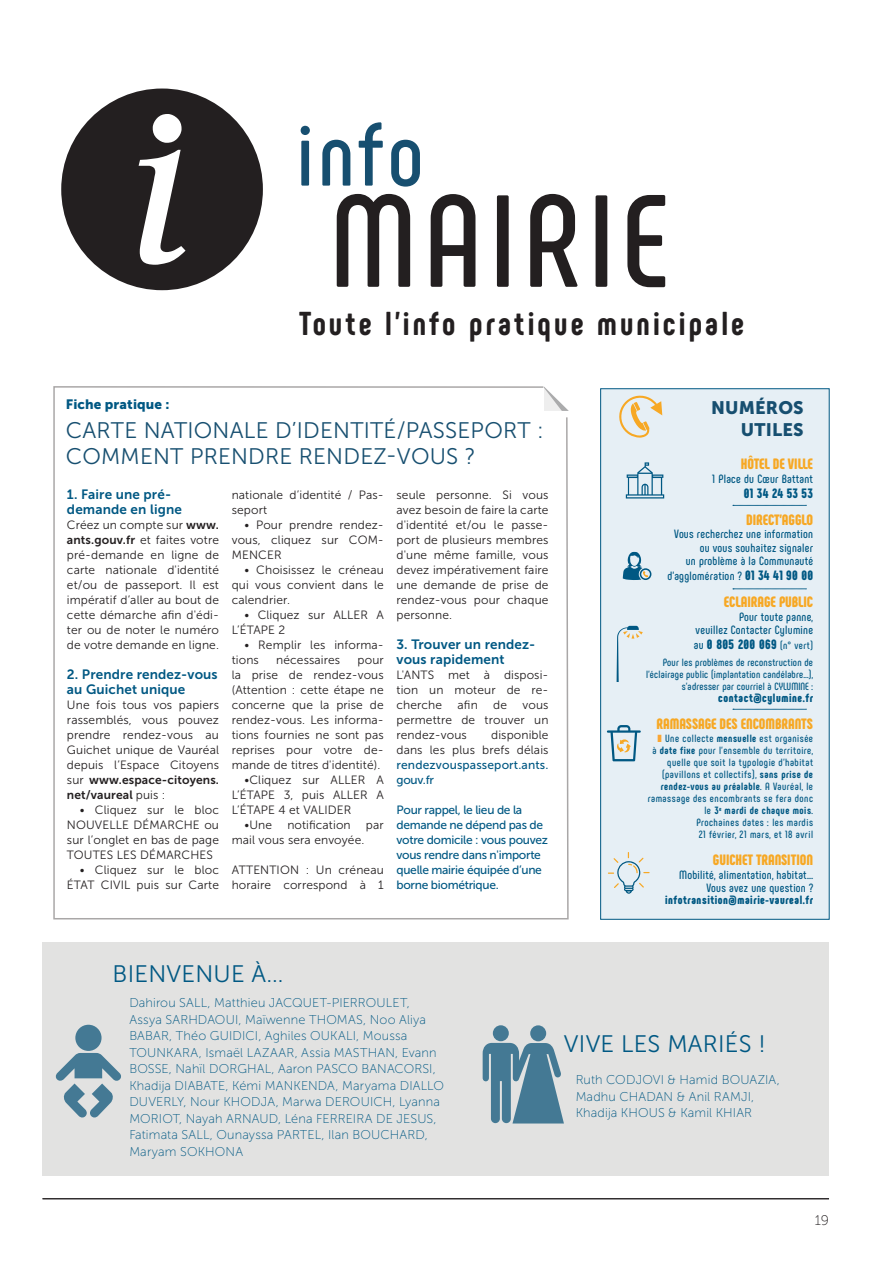
<style>
.page{position:relative;width:893px;height:1263px;background:#fff}
.page>*{position:absolute;margin:0;border:0;box-sizing:border-box;transform-origin:0 0}
.t1{font:700 130.65px "Phenomena";letter-spacing:.05em;color:#231f20}
.t2{font:700 89.85px "Phenomena";color:#174f70}
.t3{font:800 33.15px "Phenomena";letter-spacing:.095em;color:#231f20}
._3_-_Bienvenue_titre{font:23.85px "Museo Sans 300";letter-spacing:.01em;color:#005883}
._1_-_Brève_1__titre{font:22.5px/25.3px "Museo Sans 300";letter-spacing:.01em;color:#174f70}
._1_-_Brève_1__titre-2{font:18px/21.6px "Museo Sans 900";letter-spacing:.01em;color:#174f70;text-align:right}
._2_-_Brève_2__texte{font:900 15px "Phenomena";color:#f7a824}
.t4{font:13.95px "Museo Sans 100";color:#231f20}
._1_-_Brève_1__questi{font:13.5px/15px "Museo Sans 700";letter-spacing:.01em;color:#005883}
._2_-_Brève_2__texte-2{font:900 13.5px "Phenomena";letter-spacing:.025em;color:#005883}
._1_-_Brève_1__questi-2{font:13.5px "Museo Sans 900";letter-spacing:.01em;color:#005883}
._3_-_bienvenue__text{font:12.75px/16.5px "Museo Sans 100";letter-spacing:.01em;color:#005883}
._1_-_Brève_1__questi-3{font:12px/15px "Museo Sans 300";letter-spacing:.01em;color:#231f20;text-align:justify}
._2_-_Brève_2__texte-3{font:700 12px/13.5px "Phenomena";letter-spacing:.02em;color:#005883;text-align:right}
._1_-_Brève_1__questi-4{font:12px/15px "Museo Sans 500";letter-spacing:-.025em;color:#005883}
._2_-_Brève_2__texte-4{font:900 12px "Phenomena";letter-spacing:.05em;color:#005883}
._2_-_Brève_2__texte-5{font:700 10.5px/12px "Phenomena";letter-spacing:.04em;color:#005883;text-align:right}
._2_-_Brève_2__texte-6{font:700 10.5px/12px "Phenomena";letter-spacing:.02em;color:#005883;text-align:right}
.s1{font-family:"Museo Sans 700"}
.s2{font-family:"Museo Sans 500";color:#005883}
.s3{font-weight:900;font-size:13.5px}
.s4{font-weight:700;font-size:12px}
.s5{font-weight:700;font-size:10.5px}
.s6{color:#faa633}
.s7{font-weight:800}
</style>
<div class="page">
<hr style="left:43px;top:1198px;width:786px;height:1px;background:#231f20">
<div style="left:43px;top:942px;width:786px;height:234px;background:#e2e2e1"></div>
<svg style="left:530px;top:1025px;width:16px;height:16px"></svg>
<svg style="left:493px;top:1025px;width:16px;height:16px"></svg>
<svg style="left:483px;top:1043px;width:81px;height:80px"></svg>
<div style="left:75px;top:1025px;width:27px;height:26px;background:#447994;border-radius:50%"></div>
<svg style="left:55px;top:1053px;width:66px;height:65px"></svg>
<svg style="left:53px;top:386px;width:516px;height:534px"></svg>
<svg style="left:61px;top:89px;width:202px;height:201px"></svg>
<div style="left:600px;top:388px;width:229px;height:531px;background:#e6eff5;border:1px solid #005883"></div>
<svg style="left:626px;top:462px;width:38px;height:36px"></svg>
<svg style="left:623px;top:552px;width:28px;height:28px"></svg>
<svg style="left:617px;top:626px;width:26px;height:56px"></svg>
<svg style="left:607px;top:725px;width:34px;height:36px"></svg>
<svg style="left:733px;top:505px;width:73px;height:1px"></svg>
<svg style="left:733px;top:589px;width:73px;height:1px"></svg>
<svg style="left:733px;top:709px;width:73px;height:1px"></svg>
<svg style="left:619px;top:395px;width:43px;height:43px"></svg>
<svg style="left:608px;top:852px;width:42px;height:42px"></svg>
<h2 class="t2" style="left:296px;top:100px;width:129px">info</h2>
<p class="t1" style="left:330px;top:162px;width:341px">MAIRIE</p>
<p class="t3" style="left:299px;top:303px;width:446px">Toute l’info pratique municipale</p>
<p class="_1_-_Brève_1__questi-2" style="left:66px;top:396px;width:105px">Fiche pratique :</p>
<p class="_1_-_Brève_1__titre" style="left:66px;top:418px;width:479px">CARTE NATIONALE D’IDENTITÉ/PASSEPORT :<br>COMMENT PRENDRE RENDEZ-VOUS ?</p>
<p class="_1_-_Brève_1__questi" style="left:67px;top:487px;width:116px">1. Faire une pré&shy;demande en ligne</p>
<p class="_1_-_Brève_1__questi-3" style="left:67px;top:517px;width:154px">Créez un compte sur <span class="s1">www. ants.gouv.fr</span> et faites votre pré-demande en ligne de carte nationale d'identité et/ou de passeport. Il est impératif d’aller au bout de cette démarche afin d'édi&shy;ter ou de noter le numéro de votre demande en ligne.</p>
<p class="_1_-_Brève_1__questi" style="left:67px;top:667px;width:152px">2. Prendre rendez-vous au Guichet unique</p>
<p class="_1_-_Brève_1__questi-3" style="left:67px;top:697px;width:154px">Une fois tous vos papiers rassemblés, vous pouvez prendre rendez-vous au Guichet unique de Vauréal depuis l’Espace Citoyens sur <span class="s1">www.espace-citoyens. net/vaureal</span> puis :</p>
<p class="_1_-_Brève_1__questi-3" style="left:67px;top:802px;width:154px;text-indent:13px">• Cliquez sur le bloc NOUVELLE DÉMARCHE ou sur l’onglet en bas de page TOUTES LES DÉMARCHES</p>
<p class="_1_-_Brève_1__questi-3" style="left:67px;top:862px;width:154px;text-align:right">• Cliquez sur le bloc<br>ÉTAT CIVIL puis sur Carte</p>
<p class="_1_-_Brève_1__questi-3" style="left:232px;top:487px;width:154px">nationale d’identité / Pas&shy;seport</p>
<p class="_1_-_Brève_1__questi-3" style="left:232px;top:517px;width:154px;text-indent:13px">• Pour prendre rendez&shy;vous, cliquez sur COM-MENCER</p>
<p class="_1_-_Brève_1__questi-3" style="left:232px;top:562px;width:154px;text-indent:13px">• Choisissez le créneau qui vous convient dans le calendrier.</p>
<p class="_1_-_Brève_1__questi-3" style="left:232px;top:607px;width:154px;text-indent:13px">• Cliquez sur ALLER A<br>L’ÉTAPE 2</p>
<p class="_1_-_Brève_1__questi-3" style="left:232px;top:637px;width:154px;text-indent:13px">• Remplir les informa&shy;tions</p>
<p class="_1_-_Brève_1__questi-3" style="left:396px;top:487px;width:154px">seule personne. Si vous avez besoin de faire la carte d'identité et/ou le passe&shy;port de plusieurs membres d'une même famille, vous devez impérativement faire une demande de prise de rendez-vous pour chaque personne.</p>
<p class="_1_-_Brève_1__questi" style="left:396px;top:637px;width:140px">3. Trouver un rendez&shy;vous rapidement</p>
<p class="_1_-_Brève_1__questi-3" style="left:396px;top:667px;width:154px">L'ANTS met à disposi&shy;tion un moteur de re&shy;cherche</p>
<p class="_1_-_Brève_1__questi-3" style="left:276px;top:652px;width:65px">nécessaires</p>
<p class="_1_-_Brève_1__questi-3" style="left:232px;top:652px;width:154px;text-indent:126px">pour la prise de rendez-vous (Attention : cette étape ne concerne que la prise de rendez-vous. Les informa&shy;tions fournies ne sont pas reprises pour votre de&shy;mande de titres d'identité).</p>
<p class="_1_-_Brève_1__questi-3" style="left:232px;top:772px;width:154px;text-indent:13px">•Cliquez sur ALLER A L’ÉTAPE 3, puis ALLER A L’ÉTAPE 4 et VALIDER</p>
<p class="_1_-_Brève_1__questi-3" style="left:244px;top:817px;width:29px">•Une</p>
<p class="_1_-_Brève_1__questi-3" style="left:287px;top:817px;width:65px">notification</p>
<p class="_1_-_Brève_1__questi-3" style="left:366px;top:817px;width:19px">par</p>
<p class="_1_-_Brève_1__questi-3" style="left:232px;top:832px;width:134px">mail vous sera envoyée.</p>
<p class="_1_-_Brève_1__questi-3" style="left:232px;top:862px;width:154px">ATTENTION : Un créneau horaire correspond à 1</p>
<p class="_1_-_Brève_1__questi-3" style="left:458px;top:697px;width:22px">afin</p>
<p class="_1_-_Brève_1__questi-3" style="left:493px;top:697px;width:15px">de</p>
<p class="_1_-_Brève_1__questi-3" style="left:396px;top:697px;width:154px;text-indent:126px">vous permettre de trouver un rendez-vous</p>
<p class="_1_-_Brève_1__questi-3" style="left:396px;top:727px;width:154px;text-indent:95px">disponible dans les plus brefs délais <span class="s2">rendezvouspasseport.ants. gouv.fr</span></p>
<p class="_1_-_Brève_1__questi-4" style="left:396px;top:802px;width:153px">Pour rappel, le lieu de la demande ne dépend pas de votre domicile : vous pouvez vous rendre dans n'importe quelle mairie équipée d’une borne biométrique.</p>
<p class="_1_-_Brève_1__titre-2" style="left:711px;top:397px;width:94px">NUMÉROS<br>UTILES</p>
<p class="_2_-_Brève_2__texte" style="left:741px;top:454px;width:74px">HÔTEL DE VILLE</p>
<p class="_2_-_Brève_2__texte-3" style="left:712px;top:472px;width:102px">1 Place du Cœur Battant</p>
<p class="_2_-_Brève_2__texte-2" style="left:744px;top:484px;width:71px">01 34 24 53 53</p>
<p class="_2_-_Brève_2__texte" style="left:746px;top:510px;width:68px">DIRECT’AGGLO</p>
<p class="_2_-_Brève_2__texte-3" style="left:674px;top:527px;width:140px">Vous recherchez une information ou vous souhaitez signaler<br>un problème à la Communauté</p>
<p class="_2_-_Brève_2__texte-3" style="left:667px;top:569px;width:147px">d’agglomération ? <span class="s3">01 34 41 90 00</span></p>
<p class="_2_-_Brève_2__texte" style="left:724px;top:592px;width:91px">ECLAIRAGE PUBLIC</p>
<p class="_2_-_Brève_2__texte-3" style="left:696px;top:610px;width:119px">Pour toute panne,<br>veuillez Contacter Cylumine</p>
<p class="_2_-_Brève_2__texte-2" style="left:694px;top:636px;width:121px"><span class="s4">au</span> 0 805 200 069 <span class="s5">(n° vert)</span></p>
<p class="_2_-_Brève_2__texte-6" style="left:646px;top:656px;width:168px">Pour les problèmes de reconstruction de l’éclairage public (implantation candélabre…), s’adresser par courriel à CYLUMINE :</p>
<p class="_2_-_Brève_2__texte-4" style="left:718px;top:690px;width:96px">contact@cylumine.fr</p>
<p class="_2_-_Brève_2__texte" style="left:657px;top:714px;width:158px">RAMASSAGE DES ENCOMBRANTS</p>
<p class="_2_-_Brève_2__texte-5" style="left:648px;top:732px;width:167px"><span class="s6">❚</span> Une collecte <span class="s7">mensuelle</span> est organisée<br>à <span class="s7">date fixe</span> pour l’ensemble du territoire, quelle que soit la typologie d’habitat (pavillons et collectifs), <span class="s7">sans prise de rendez-vous au préalable</span>. A Vauréal, le ramassage des encombrants se fera donc le <span class="s7">3</span><sup>e</sup> <span class="s7">mardi de chaque mois</span>.<br>Prochaines dates : les mardis<br>21 février, 21 mars, et 18 avril</p>
<p class="_2_-_Brève_2__texte" style="left:713px;top:850px;width:102px">GUICHET TRANSITION</p>
<p class="_2_-_Brève_2__texte-3" style="left:679px;top:868px;width:135px">Mobilité, alimentation, habitat…</p>
<p class="_2_-_Brève_2__texte-3" style="left:706px;top:881px;width:108px">Vous avez une question ?</p>
<p class="_2_-_Brève_2__texte-4" style="left:665px;top:892px;width:149px">infotransition@mairie-vaureal.fr</p>
<p class="_3_-_Bienvenue_titre" style="left:113px;top:960px;width:173px">BIENVENUE À…</p>
<p class="_3_-_bienvenue__text" style="left:129px;top:994px;width:316px">Dahirou SALL, Matthieu JACQUET-PIERROULET, Assya SARHDAOUI, Maïwenne THOMAS, Noo Aliya BABAR, Théo GUIDICI, Aghiles OUKALI, Moussa TOUNKARA, Ismaël LAZAAR, Assia MASTHAN, Evann BOSSE, Nahïl DORGHAL, Aaron PASCO BANACORSI, Khadija DIABATE, Kémi MANKENDA, Maryama DIALLO DUVERLY, Nour KHODJA, Marwa DEROUICH, Lyanna MORIOT, Nayah ARNAUD, Léna FERREIRA DE JESUS, Fatimata SALL, Ounayssa PARTEL, Ilan BOUCHARD, Maryam SOKHONA</p>
<p class="_3_-_Bienvenue_titre" style="left:564px;top:1031px;width:203px">VIVE LES MARIÉS !</p>
<p class="_3_-_bienvenue__text" style="left:576px;top:1072px;width:206px">Ruth CODJOVI &amp; Hamid BOUAZIA,</p>
<p class="_3_-_bienvenue__text" style="left:576px;top:1088px;width:180px">Madhu CHADAN &amp; Anil RAMJI,</p>
<p class="_3_-_bienvenue__text" style="left:576px;top:1105px;width:178px">Khadija KHOUS &amp; Kamil KHIAR</p>
<p class="t4" style="left:815px;top:1213px;width:16px">19</p>
</div>
